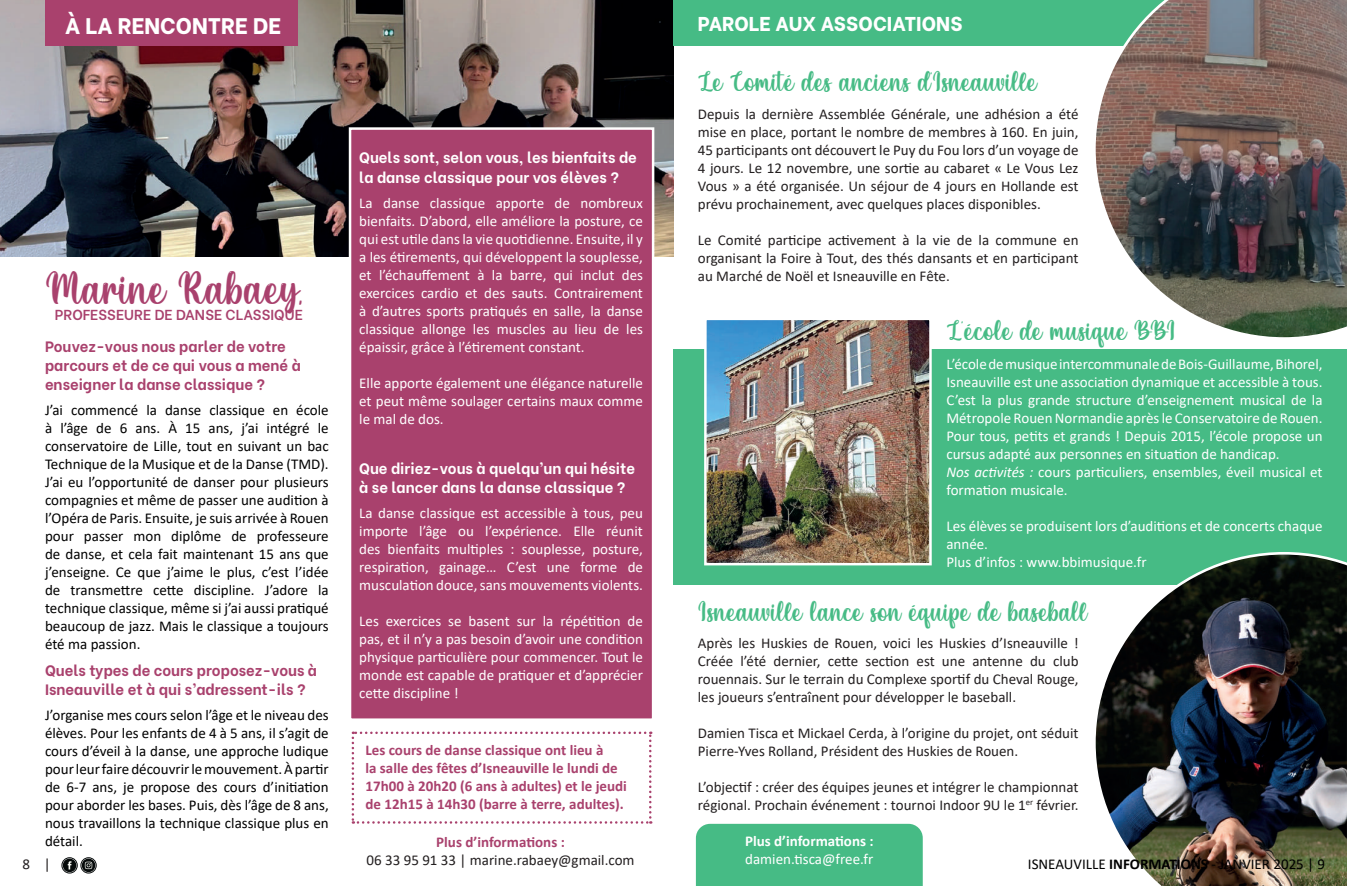
<style>
.page{position:relative;width:1347px;height:886px;background:#fff}
.page>*{position:absolute;margin:0;border:0;box-sizing:border-box;transform-origin:0 0}
.t1{font:49.12px "Christmas Bell Personal Use";color:#a9416d}
.t2{font:30px "Christmas Bell Personal Use";color:#46bb85}
.t3{font:800 22.5px "Be Vietnam";color:#fff}
.t4{font:800 20px "Be Vietnam";color:#fff}
.t5{font:15px/18px "Calibri";color:#fff;text-align:justify}
.t6{font:15px/18px "Calibri";color:#231f20;text-align:justify}
.t7{font:15px/18px "Calibri";color:#000;text-align:justify}
.t8{font:700 15px/18px "Calibri";color:#a9416d}
.t9{font:700 15px/19.1px "Be Vietnam";color:#a9416d}
.t10{font:700 15px/19.1px "Be Vietnam";color:#fff}
.t11{font:700 15px "Calibri";color:#fff}
.t12{font:600 14.38px "Be Vietnam";color:#a9416d}
.s1{font-style:italic}
.s2{font-weight:700}
</style>
<div class="page">
<img style="left:0;top:0;width:673px;height:256px">
<div style="left:349px;top:127px;width:305px;height:594px;background:#a9416d;border:2px solid #fff"></div>
<div style="left:673px;top:0;width:673px;height:45px;background:#46bb85"></div>
<div style="left:673px;top:349px;width:673px;height:236px;background:#46bb85"></div>
<img style="left:707px;top:321px;width:221px;height:241px">
<div style="left:704px;top:318px;width:227px;height:247px;border:2px solid #fff"></div>
<img style="left:1095px;top:552px;width:251px;height:334px">
<svg style="left:1093px;top:0;width:253px;height:338px;background:#736e69"></svg>
<div style="left:45px;top:0;width:253px;height:45px;background:#a9416d"></div>
<svg style="left:351px;top:731px;width:300px;height:93px"></svg>
<svg style="left:63px;top:858px;width:13px;height:14px"></svg>
<div style="left:62px;top:857px;width:15px;height:16px;border:1px solid #060a0a;border-radius:8px"></div>
<svg style="left:68px;top:861px;width:3px;height:8px"></svg>
<svg style="left:82px;top:858px;width:13px;height:14px"></svg>
<div style="left:81px;top:857px;width:15px;height:16px;border:1px solid #060a0a;border-radius:8px"></div>
<svg style="left:85px;top:861px;width:7px;height:8px"></svg>
<div style="left:696px;top:824px;width:226px;height:62px;background:#46bb85"></div>
<h3 class="t3" style="left:65px;top:7px;width:217px">À LA RENCONTRE DE</h3>
<h3 class="t4" style="left:698px;top:7px;width:266px">PAROLE AUX ASSOCIATIONS</h3>
<h2 class="t2" style="left:698px;top:68px;width:340px">Le Comité des anciens d'Isneauville</h2>
<p class="t6" style="left:698px;top:105px;width:382px">Depuis la dernière Assemblée Générale, une adhésion a été mise en place, portant le nombre de membres à 160. En juin, 45 participants ont découvert le Puy du Fou lors d’un voyage de 4 jours. Le 12 novembre, une sortie au cabaret « Le Vous Lez Vous » a été organisée. Un séjour de 4 jours en Hollande est prévu prochainement, avec quelques places disponibles.</p>
<p class="t6" style="left:698px;top:231px;width:382px">Le Comité participe activement à la vie de la commune en organisant la Foire à Tout, des thés dansants et en participant au Marché de Noël et Isneauville en Fête.</p>
<p class="t10" style="left:359px;top:147px;width:279px">Quels sont, selon vous, les bienfaits de la danse classique pour vos élèves ?</p>
<p class="t5" style="left:359px;top:193px;width:285px">La danse classique apporte de nombreux bienfaits. D’abord, elle améliore la posture, ce qui est utile dans la vie quotidienne. Ensuite, il y a les étirements, qui développent la souplesse, et l’échauffement à la barre, qui inclut des exercices cardio et des sauts. Contrairement à d’autres sports pratiqués en salle, la danse classique allonge les muscles au lieu de les épaissir, grâce à l’étirement constant.</p>
<p class="t5" style="left:359px;top:373px;width:285px">Elle apporte également une élégance naturelle et peut même soulager certains maux comme le mal de dos.</p>
<p class="t10" style="left:359px;top:457px;width:277px">Que diriez-vous à quelqu’un qui hésite à se lancer dans la danse classique ?</p>
<p class="t5" style="left:359px;top:504px;width:285px">La danse classique est accessible à tous, peu importe l’âge ou l’expérience. Elle réunit des bienfaits multiples : souplesse, posture, respiration, gainage… C’est une forme de musculation douce, sans mouvements violents.</p>
<p class="t5" style="left:359px;top:612px;width:285px">Les exercices se basent sur la répétition de pas, et il n’y a pas besoin d’avoir une condition physique particulière pour commencer. Tout le monde est capable de pratiquer et d’apprécier cette discipline !</p>
<h1 class="t1" style="left:45px;top:266px;width:259px">Marine Rabaey,</h1>
<p class="t12" style="left:55px;top:302px;width:249px">PROFESSEURE DE DANSE CLASSIQUE</p>
<p class="t9" style="left:45px;top:335px;width:257px">Pouvez-vous nous parler de votre parcours et de ce qui vous a mené à enseigner la danse classique ?</p>
<p class="t7" style="left:45px;top:401px;width:285px">J’ai commencé la danse classique en école à l’âge de 6 ans. À 15 ans, j’ai intégré le conservatoire de Lille, tout en suivant un bac Technique de la Musique et de la Danse (TMD).<br>J’ai eu l’opportunité de danser pour plusieurs compagnies et même de passer une audition à l’Opéra de Paris. Ensuite, je suis arrivée à Rouen pour passer mon diplôme de professeure de danse, et cela fait maintenant 15 ans que j’enseigne. Ce que j’aime le plus, c’est l’idée de transmettre cette discipline. J’adore la technique classique, même si j’ai aussi pratiqué beaucoup de jazz. Mais le classique a toujours été ma passion.</p>
<h2 class="t2" style="left:946px;top:317px;width:230px">L'école de musique BBI</h2>
<p class="t5" style="left:946px;top:354px;width:378px;text-align:left">L’école de musique intercommunale de Bois-Guillaume, Bihorel, Isneauville est une association dynamique et accessible à tous.<br>C’est la plus grande structure d’enseignement musical de la Métropole Rouen Normandie après le Conservatoire de Rouen.<br>Pour tous, petits et grands ! Depuis 2015, l’école propose un cursus adapté aux personnes en situation de handicap.<br><span class="s1">Nos activités :</span> cours particuliers, ensembles, éveil musical et formation musicale.</p>
<p class="t5" style="left:946px;top:516px;width:378px;text-align:left">Les élèves se produisent lors d’auditions et de concerts chaque année.<br>Plus d’infos : www.bbimusique.fr</p>
<h2 class="t2" style="left:698px;top:597px;width:393px">Isneauville lance son équipe de baseball</h2>
<p class="t6" style="left:698px;top:634px;width:382px">Après les Huskies de Rouen, voici les Huskies d’Isneauville !<br>Créée l’été dernier, cette section est une antenne du club rouennais. Sur le terrain du Complexe sportif du Cheval Rouge, les joueurs s’entraînent pour développer le baseball.</p>
<p class="t6" style="left:698px;top:724px;width:382px">Damien Tisca et Mickael Cerda, à l’origine du projet, ont séduit<br>Pierre-Yves Rolland, Président des Huskies de Rouen.</p>
<p class="t6" style="left:698px;top:778px;width:382px">L’objectif : créer des équipes jeunes et intégrer le championnat régional. Prochain événement : tournoi Indoor 9U le 1<sup>er</sup> février.</p>
<p class="t9" style="left:45px;top:659px;width:274px">Quels types de cours proposez-vous à<br>Isneauville et à qui s’adressent-ils ?</p>
<p class="t7" style="left:45px;top:706px;width:285px">J’organise mes cours selon l’âge et le niveau des élèves. Pour les enfants de 4 à 5 ans, il s’agit de cours d’éveil à la danse, une approche ludique pour leur faire découvrir le mouvement. À partir de 6-7 ans, je propose des cours d’initiation pour aborder les bases. Puis, dès l’âge de 8 ans, nous travaillons la technique classique plus en détail.</p>
<p class="t8" style="left:365px;top:741px;width:263px">Les cours de danse classique ont lieu à<br>la salle des fêtes d’Isneauville le lundi de 17h00 à 20h20 (6 ans à adultes) et le jeudi de 12h15 à 14h30 (barre à terre, adultes).</p>
<p class="t8" style="left:436px;top:833px;width:130px">Plus d’informations :</p>
<p class="t11" style="left:745px;top:831px;width:130px">Plus d’informations :</p>
<p class="t5" style="left:745px;top:850px;width:130px">damien.tisca@free.fr</p>
<p class="t6" style="left:22px;top:854px;width:30px">8 |</p>
<p class="t6" style="left:366px;top:851px;width:269px">06 33 95 91 33 | marine.rabaey@gmail.com</p>
<p class="t7" style="left:1028px;top:854px;width:299px">ISNEAUVILLE <span class="s2">INFORMATIONS</span> - JANVIER 2025 | 9</p>
</div>
